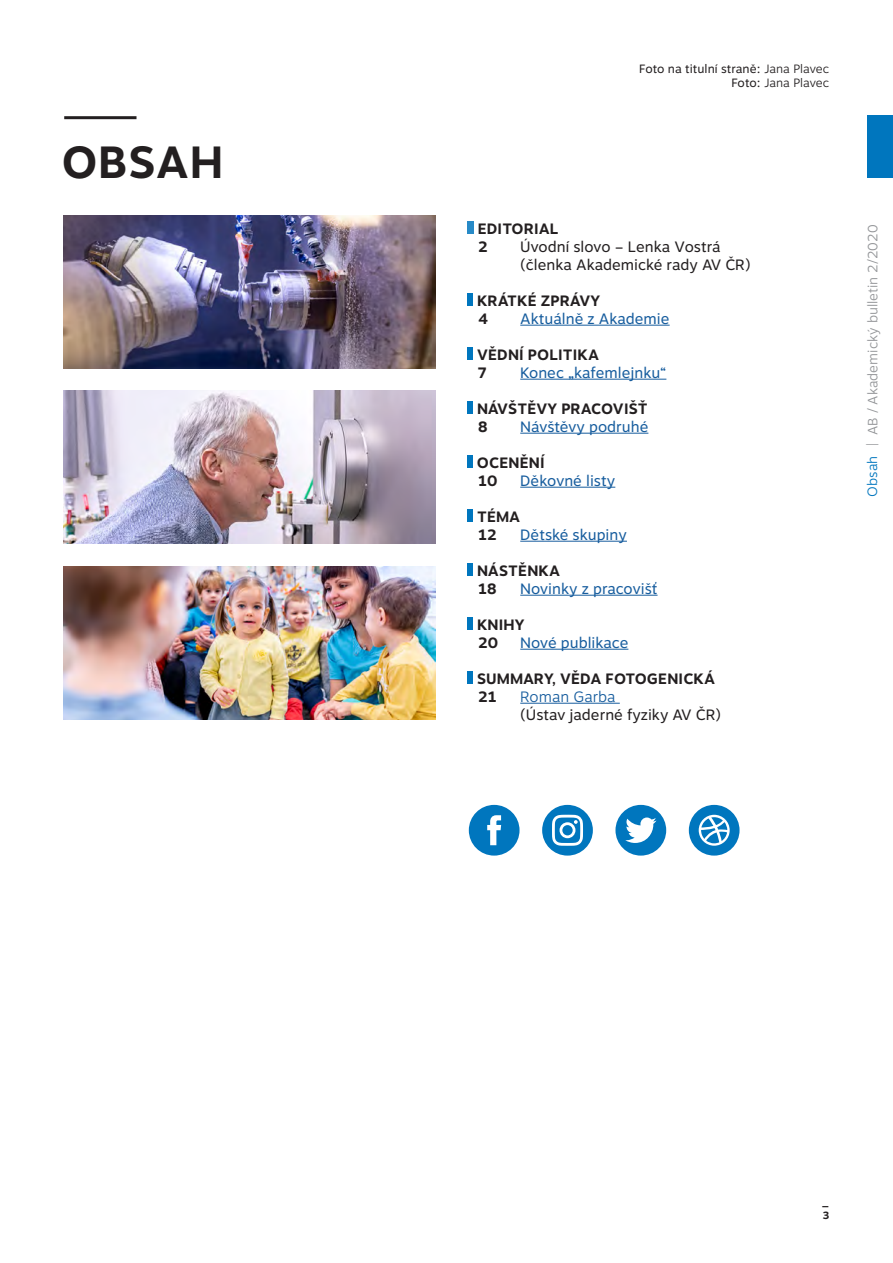
<style>
.page{position:relative;width:893px;height:1263px;background:#fff}
.page>*{position:absolute;margin:0;border:0;box-sizing:border-box;transform-origin:0 0}
.t1{font:700 45px "Motiva Sans";letter-spacing:.01em;color:#231f20}
.Chleba{font:700 15px "Motiva Sans";letter-spacing:.01em;color:#231f20}
.Chleba-2{font:15px "Motiva Sans";color:#175d9e}
.Chleba-3{font:15px/18px "Motiva Sans";color:#231f20}
.t2{font:300 13.5px "Motiva Sans";color:#939598}
.t3{font:300 13.5px "Motiva Sans";color:#0076be}
.t4{font:12px "Motiva Sans";color:#231f20}
.t5{font:300 12px "Motiva Sans";color:#231f20}
.t6{font:700 10.5px/12.6px "Motiva Sans";color:#231f20}
.s1{font-weight:300}
.s2{font-weight:400}
.s3{font-weight:300;color:#175d9e}
</style>
<div class="page">
<div style="left:469px;top:805px;width:50px;height:50px;background:#0076be;border-radius:50%"></div>
<svg style="left:487px;top:815px;width:14px;height:30px"></svg>
<div style="left:689px;top:805px;width:50px;height:50px;background:#0076be;border-radius:50%"></div>
<svg style="left:699px;top:815px;width:31px;height:31px"></svg>
<div style="left:615px;top:805px;width:51px;height:50px;background:#0076be;border-radius:50%"></div>
<svg style="left:625px;top:817px;width:31px;height:26px"></svg>
<div style="left:542px;top:805px;width:51px;height:50px;background:#0076be;border-radius:50%"></div>
<svg style="left:552px;top:815px;width:31px;height:31px"></svg>
<hr style="left:520px;top:325px;width:150px;height:1px;background:#175d9e">
<hr style="left:520px;top:379px;width:146px;height:1px;background:#175d9e">
<hr style="left:520px;top:433px;width:128px;height:1px;background:#175d9e">
<hr style="left:520px;top:487px;width:95px;height:1px;background:#175d9e">
<hr style="left:520px;top:541px;width:107px;height:1px;background:#175d9e">
<hr style="left:520px;top:595px;width:138px;height:1px;background:#175d9e">
<hr style="left:520px;top:649px;width:108px;height:1px;background:#175d9e">
<hr style="left:520px;top:703px;width:100px;height:1px;background:#175d9e">
<div style="left:468px;top:221px;width:6px;height:13px;background:#278ac7"></div>
<div style="left:468px;top:293px;width:5px;height:13px;background:#0076be"></div>
<div style="left:468px;top:347px;width:5px;height:13px;background:#0076be"></div>
<div style="left:468px;top:401px;width:5px;height:13px;background:#0076be"></div>
<div style="left:468px;top:455px;width:5px;height:13px;background:#0076be"></div>
<div style="left:468px;top:509px;width:5px;height:13px;background:#0076be"></div>
<div style="left:468px;top:563px;width:5px;height:13px;background:#0076be"></div>
<div style="left:468px;top:617px;width:5px;height:13px;background:#0076be"></div>
<div style="left:468px;top:671px;width:5px;height:13px;background:#0076be"></div>
<div style="left:867px;top:116px;width:26px;height:62px;background:#0076be"></div>
<img style="left:64px;top:215px;width:372px;height:153px">
<img style="left:64px;top:390px;width:372px;height:153px">
<img style="left:64px;top:566px;width:372px;height:153px">
<hr style="left:64px;top:116px;width:73px;height:3px;background:#231f20">
<p class="t1" style="left:61px;top:129px;width:163px">OBSAH</p>
<p class="t4" style="left:639px;top:60px;width:191px">Foto na titulní straně: <span class="s1">Jana Plavec</span></p>
<p class="t5" style="left:732px;top:74px;width:99px"><span class="s2">Foto:</span> Jana Plavec</p>
<p class="Chleba" style="left:478px;top:218px;width:82px">EDITORIAL</p>
<p class="Chleba" style="left:478px;top:236px;width:11px">2</p>
<p class="Chleba-3" style="left:520px;top:238px;width:202px">Úvodní slovo – Lenka Vostrá</p>
<p class="Chleba-3" style="left:520px;top:256px;width:232px">(členka Akademické rady AV ČR)</p>
<p class="Chleba" style="left:477px;top:290px;width:125px">KRÁTKÉ ZPRÁVY</p>
<p class="Chleba" style="left:478px;top:308px;width:12px">4</p>
<p class="Chleba-2" style="left:520px;top:308px;width:151px">Aktuálně z Akademie</p>
<p class="Chleba" style="left:477px;top:344px;width:124px">VĚDNÍ POLITIKA</p>
<p class="Chleba" style="left:478px;top:362px;width:10px">7</p>
<p class="Chleba-2" style="left:520px;top:362px;width:148px">Konec „kafemlejnku“</p>
<p class="Chleba" style="left:477px;top:398px;width:172px">NÁVŠTĚVY PRACOVIŠŤ</p>
<p class="Chleba" style="left:478px;top:416px;width:11px">8</p>
<p class="Chleba-2" style="left:520px;top:416px;width:130px">Návštěvy podruhé</p>
<p class="Chleba" style="left:477px;top:452px;width:69px">OCENĚNÍ</p>
<p class="Chleba" style="left:478px;top:470px;width:21px">10</p>
<p class="Chleba-2" style="left:520px;top:470px;width:97px">Děkovné listy</p>
<p class="Chleba" style="left:477px;top:506px;width:45px">TÉMA</p>
<p class="Chleba" style="left:478px;top:524px;width:20px">12</p>
<p class="Chleba-2" style="left:520px;top:524px;width:108px">Dětské skupiny</p>
<p class="Chleba" style="left:477px;top:560px;width:85px">NÁSTĚNKA</p>
<p class="Chleba" style="left:478px;top:578px;width:20px">18</p>
<p class="Chleba-2" style="left:520px;top:578px;width:139px">Novinky z pracovišť</p>
<p class="Chleba" style="left:477px;top:614px;width:49px">KNIHY</p>
<p class="Chleba" style="left:478px;top:632px;width:22px">20</p>
<p class="Chleba-2" style="left:520px;top:632px;width:110px">Nové publikace</p>
<p class="Chleba" style="left:477px;top:668px;width:240px">SUMMARY, VĚDA FOTOGENICKÁ</p>
<p class="Chleba" style="left:478px;top:686px;width:20px">21</p>
<p class="Chleba-3" style="left:520px;top:688px;width:202px"><span class="s3">Roman Garba<br></span>(Ústav jaderné fyziky AV ČR)</p>
<p class="t2" style="left:863px;top:446px;width:223px;rotate:-90deg">| AB / Akademický bulletin 2/2020</p>
<p class="t3" style="left:862px;top:496px;width:42px;rotate:-90deg">Obsah</p>
<p class="t6" style="left:822px;top:1196px;width:9px">_<br>3</p>
</div>
